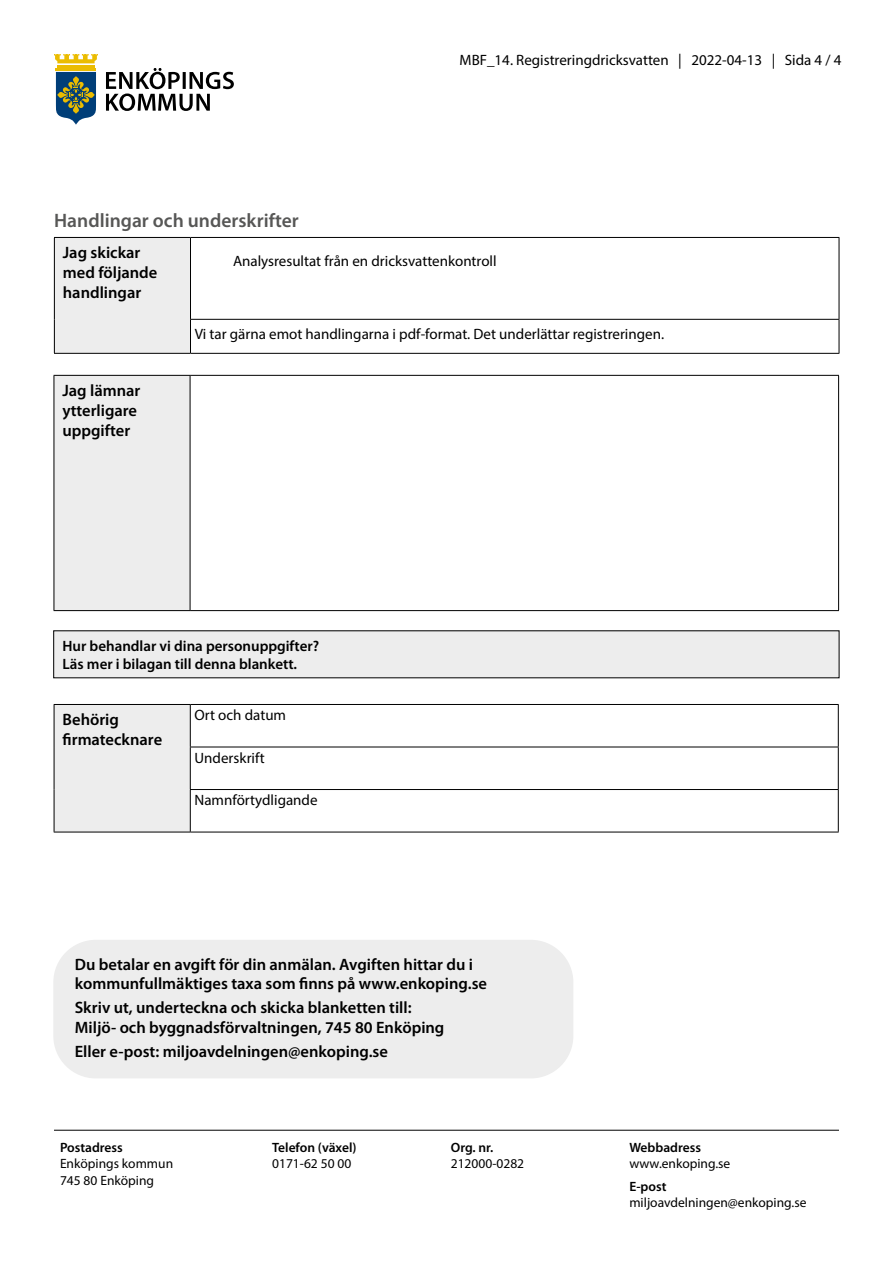
<style>
.page{position:relative;width:893px;height:1263px;background:#fff}
.page>*{position:absolute;margin:0;border:0;box-sizing:border-box;transform-origin:0 0}
.t1{font:600 19.5px "Myriad Pro";color:#575756}
.t2{font:600 16.5px/19.8px "Myriad Pro";color:#000}
.t3{font:15px "Myriad Pro";color:#000}
.t4{font:600 15px/18px "Myriad Pro";color:#000}
.t5{font:13.5px/16.5px "Myriad Pro";color:#000}
.t6{font:600 13.5px "Myriad Pro";color:#000}
</style>
<div class="page">
<hr style="left:54px;top:1130px;width:785px;height:1px;background:#000">
<div style="left:53px;top:940px;width:520px;height:138px;background:#ededed;border-radius:43px"></div>
<div style="left:54px;top:704px;width:136px;height:128px;background:#ededed"></div>
<svg style="left:191px;top:705px;width:647px;height:127px"></svg>
<hr style="left:54px;top:704px;width:136px;height:1px;background:#000">
<hr style="left:838px;top:747px;width:1px;height:42px;background:#000">
<hr style="left:838px;top:790px;width:1px;height:42px;background:#000">
<hr style="left:190px;top:704px;width:649px;height:1px;background:#000">
<hr style="left:838px;top:705px;width:1px;height:42px;background:#000">
<hr style="left:190px;top:747px;width:649px;height:1px;background:#000">
<hr style="left:190px;top:789px;width:649px;height:1px;background:#000">
<hr style="left:190px;top:832px;width:649px;height:1px;background:#000">
<hr style="left:54px;top:705px;width:1px;height:42px;background:#000">
<hr style="left:190px;top:705px;width:1px;height:42px;background:#000">
<hr style="left:54px;top:747px;width:1px;height:42px;background:#000">
<hr style="left:190px;top:747px;width:1px;height:42px;background:#000">
<hr style="left:54px;top:789px;width:1px;height:43px;background:#000">
<hr style="left:190px;top:790px;width:1px;height:42px;background:#000">
<hr style="left:54px;top:832px;width:136px;height:1px;background:#000">
<div style="left:54px;top:631px;width:785px;height:47px;background:#ededed"></div>
<div style="left:54px;top:237px;width:136px;height:116px;background:#ededed"></div>
<hr style="left:54px;top:237px;width:136px;height:1px;background:#000">
<hr style="left:54px;top:238px;width:1px;height:81px;background:#000">
<hr style="left:54px;top:319px;width:1px;height:34px;background:#000">
<hr style="left:54px;top:353px;width:136px;height:1px;background:#000">
<hr style="left:190px;top:237px;width:649px;height:1px;background:#000">
<hr style="left:190px;top:238px;width:1px;height:81px;background:#000">
<hr style="left:839px;top:238px;width:1px;height:81px;background:#000">
<hr style="left:190px;top:319px;width:649px;height:1px;background:#000">
<hr style="left:190px;top:320px;width:1px;height:33px;background:#000">
<hr style="left:839px;top:320px;width:1px;height:33px;background:#000">
<hr style="left:190px;top:353px;width:649px;height:1px;background:#000">
<div style="left:54px;top:375px;width:136px;height:236px;background:#ededed"></div>
<hr style="left:54px;top:375px;width:136px;height:1px;background:#000">
<hr style="left:54px;top:376px;width:1px;height:234px;background:#000">
<hr style="left:54px;top:610px;width:136px;height:1px;background:#000">
<hr style="left:190px;top:375px;width:649px;height:1px;background:#000">
<hr style="left:190px;top:376px;width:1px;height:234px;background:#000">
<hr style="left:838px;top:376px;width:1px;height:234px;background:#000">
<hr style="left:190px;top:610px;width:649px;height:1px;background:#000">
<svg style="left:56px;top:72px;width:40px;height:52px;background:#496b70"></svg>
<hr style="left:57px;top:65px;width:38px;height:2px;background:#ebbc00">
<svg style="left:54px;top:54px;width:44px;height:9px"></svg>
<hr style="left:56px;top:69px;width:40px;height:2px;background:#ebbc00">
<svg style="left:106px;top:68px;width:128px;height:43px"></svg>
<p class="t1" style="left:54px;top:208px;width:246px">Handlingar och underskrifter</p>
<p class="t3" style="left:460px;top:51px;width:383px">MBF_14. Registreringdricksvatten | 2022-04-13 | Sida 4 / 4</p>
<p class="t2" style="left:63px;top:242px;width:96px">Jag skickar med följande handlingar</p>
<p class="t3" style="left:233px;top:251px;width:265px">Analysresultat från en dricksvattenkontroll</p>
<p class="t3" style="left:195px;top:325px;width:471px">Vi tar gärna emot handlingarna i pdf-format. Det underlättar registreringen.</p>
<p class="t2" style="left:62px;top:380px;width:79px">Jag lämnar ytterligare uppgifter</p>
<p class="t4" style="left:63px;top:636px;width:258px">Hur behandlar vi dina personuppgifter?<br>Läs mer i bilagan till denna blankett.</p>
<p class="t2" style="left:63px;top:709px;width:101px">Behörig firmatecknare</p>
<p class="t3" style="left:195px;top:706px;width:93px">Ort och datum</p>
<p class="t3" style="left:195px;top:748px;width:72px">Underskrift</p>
<p class="t3" style="left:195px;top:791px;width:125px">Namnförtydligande</p>
<p class="t2" style="left:75px;top:954px;width:414px">Du betalar en avgift för din anmälan. Avgiften hittar du i kommunfullmäktiges taxa som finns på www.enkoping.se</p>
<p class="t2" style="left:75px;top:997px;width:371px">Skriv ut, underteckna och skicka blanketten till:<br>Miljö- och byggnadsförvaltningen, 745 80 Enköping</p>
<p class="t2" style="left:75px;top:1041px;width:315px">Eller e-post: miljoavdelningen@enkoping.se</p>
<p class="t6" style="left:60px;top:1138px;width:64px">Postadress</p>
<p class="t5" style="left:60px;top:1155px;width:115px">Enköpings kommun<br>745 80 Enköping</p>
<p class="t6" style="left:272px;top:1138px;width:86px">Telefon (växel)</p>
<p class="t5" style="left:272px;top:1155px;width:81px">0171-62 50 00</p>
<p class="t6" style="left:451px;top:1138px;width:44px">Org. nr.</p>
<p class="t5" style="left:451px;top:1155px;width:75px">212000-0282</p>
<p class="t6" style="left:629px;top:1138px;width:73px">Webbadress</p>
<p class="t5" style="left:629px;top:1155px;width:102px">www.enkoping.se</p>
<p class="t6" style="left:629px;top:1177px;width:39px">E-post</p>
<p class="t5" style="left:629px;top:1194px;width:179px">miljoavdelningen@enkoping.se</p>
</div>
